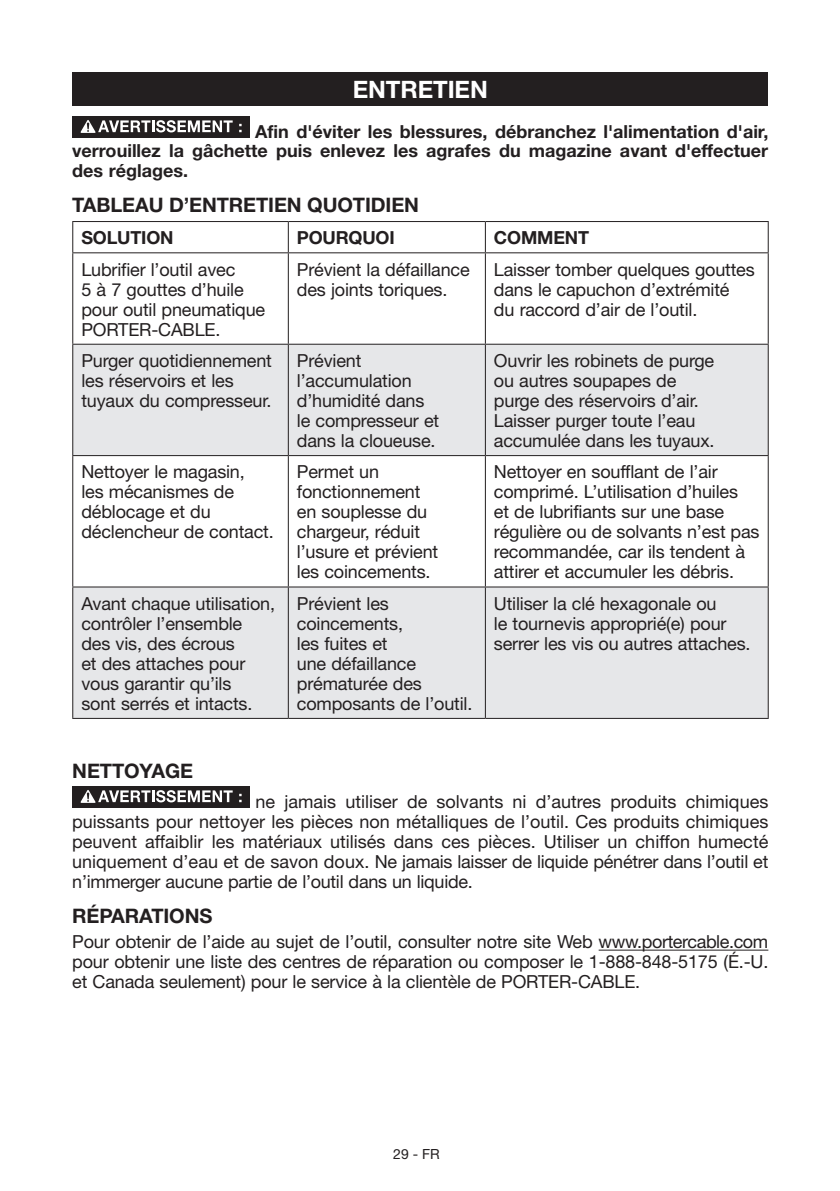
<style>
.page{position:relative;width:840px;height:1191px;background:#fff}
.page>*{position:absolute;margin:0;border:0;box-sizing:border-box;transform-origin:0 0}
.t1{font:700 24px "Helvetica Neue";letter-spacing:-.005em;color:#fff}
.t2{font:700 20px "Helvetica Neue";letter-spacing:-.005em;color:#231f20}
.t3{font:18px/20px "Helvetica Neue";letter-spacing:-.01em;color:#231f20}
.t4{font:700 18px/19.6px "Helvetica Neue";color:#231f20;text-align:justify}
.t5{font:14px "Helvetica Neue";color:#231f20}
</style>
<div class="page">
<hr style="left:598px;top:949px;width:170px;height:1px;background:#231f20">
<div style="left:72px;top:72px;width:695px;height:33px;background:#231f20"></div>
<div style="left:72px;top:116px;width:178px;height:22px;background:#231f20"></div>
<svg style="left:80px;top:120px;width:152px;height:13px"></svg>
<svg style="left:239px;top:124px;width:2px;height:8px"></svg>
<svg style="left:73px;top:345px;width:694px;height:373px;fill:#e6e7e9"></svg>
<hr style="left:72px;top:222px;width:1px;height:30px;background:#231f20">
<hr style="left:72px;top:221px;width:216px;height:1px;background:#231f20">
<hr style="left:72px;top:252px;width:216px;height:1px;background:#231f20">
<hr style="left:288px;top:222px;width:1px;height:30px;background:#231f20">
<hr style="left:288px;top:221px;width:197px;height:1px;background:#231f20">
<hr style="left:288px;top:252px;width:197px;height:1px;background:#231f20">
<hr style="left:484px;top:222px;width:1px;height:30px;background:#231f20">
<hr style="left:767px;top:222px;width:1px;height:30px;background:#231f20">
<hr style="left:485px;top:221px;width:283px;height:1px;background:#231f20">
<hr style="left:485px;top:252px;width:283px;height:1px;background:#231f20">
<hr style="left:72px;top:253px;width:1px;height:91px;background:#231f20">
<hr style="left:288px;top:253px;width:1px;height:91px;background:#231f20">
<hr style="left:484px;top:253px;width:1px;height:91px;background:#231f20">
<hr style="left:767px;top:253px;width:1px;height:91px;background:#231f20">
<hr style="left:72px;top:345px;width:1px;height:110px;background:#231f20">
<hr style="left:72px;top:344px;width:216px;height:1px;background:#231f20">
<hr style="left:288px;top:345px;width:1px;height:110px;background:#231f20">
<hr style="left:288px;top:344px;width:197px;height:1px;background:#231f20">
<hr style="left:484px;top:345px;width:1px;height:110px;background:#231f20">
<hr style="left:767px;top:345px;width:1px;height:110px;background:#231f20">
<hr style="left:485px;top:344px;width:283px;height:1px;background:#231f20">
<hr style="left:72px;top:456px;width:1px;height:130px;background:#231f20">
<hr style="left:72px;top:455px;width:216px;height:1px;background:#231f20">
<hr style="left:288px;top:456px;width:1px;height:130px;background:#231f20">
<hr style="left:288px;top:455px;width:197px;height:1px;background:#231f20">
<hr style="left:484px;top:456px;width:1px;height:130px;background:#231f20">
<hr style="left:767px;top:456px;width:1px;height:130px;background:#231f20">
<hr style="left:485px;top:455px;width:283px;height:1px;background:#231f20">
<hr style="left:72px;top:587px;width:1px;height:131px;background:#231f20">
<hr style="left:72px;top:586px;width:216px;height:1px;background:#231f20">
<hr style="left:72px;top:718px;width:216px;height:1px;background:#231f20">
<hr style="left:288px;top:587px;width:1px;height:131px;background:#231f20">
<hr style="left:288px;top:586px;width:197px;height:1px;background:#231f20">
<hr style="left:288px;top:718px;width:197px;height:1px;background:#231f20">
<hr style="left:484px;top:587px;width:1px;height:131px;background:#231f20">
<hr style="left:767px;top:587px;width:1px;height:131px;background:#231f20">
<hr style="left:485px;top:586px;width:283px;height:1px;background:#231f20">
<hr style="left:485px;top:718px;width:283px;height:1px;background:#231f20">
<div style="left:72px;top:786px;width:178px;height:22px;background:#231f20"></div>
<svg style="left:80px;top:790px;width:152px;height:13px"></svg>
<svg style="left:239px;top:794px;width:2px;height:8px"></svg>
<h1 class="t1" style="left:352px;top:75px;width:118px">ENTRETIEN</h1>
<p class="t4" style="left:72px;top:121px;width:697px;text-indent:183px">Afin d'éviter les blessures, débranchez l'alimentation d'air, verrouillez la gâchette puis enlevez les agrafes du magazine avant d'effectuer des réglages.</p>
<p class="t2" style="left:72px;top:193px;width:76px">Tab leaud</p>
<p class="t2" style="left:184px;top:193px;width:151px">’entreti en quotidi</p>
<p class="t2" style="left:391px;top:193px;width:29px">en</p>
<p class="t4" style="left:81px;top:228px;width:48px">Solutio</p>
<p class="t4" style="left:160px;top:228px;width:15px">n</p>
<p class="t4" style="left:297px;top:228px;width:14px">Pour</p>
<p class="t4" style="left:348px;top:228px;width:25px">quoi</p>
<p class="t4" style="left:493px;top:228px;width:29px">Comm</p>
<p class="t4" style="left:553px;top:228px;width:32px">ent</p>
<p class="t3" style="left:81px;top:259px;width:185px">Lubrifier l’outil avec<br>5 à 7 gouttes d’huile pour outil pneumatique<br>PORTER-CABLE.</p>
<p class="t3" style="left:297px;top:259px;width:174px">Prévient la défaillance des joints toriques.</p>
<p class="t3" style="left:493px;top:259px;width:262px">Laisser tomber quelques gouttes dans le capuchon d’extrémité<br>du raccord d’air de l’outil.</p>
<p class="t3" style="left:81px;top:350px;width:192px">Purger quotidiennement les réservoirs et les tuyaux du compresseur.</p>
<p class="t3" style="left:297px;top:350px;width:144px">Prévient l’accumulation d’humidité dans le compresseur et dans la cloueuse.</p>
<p class="t3" style="left:493px;top:350px;width:222px">Ouvrir les robinets de purge ou autres soupapes de purge des réservoirs d’air.<br>Laisser purger toute l’eau accumulée dans les tuyaux.</p>
<p class="t3" style="left:81px;top:462px;width:194px">Nettoyer le magasin,<br>les mécanismes de déblocage et du déclencheur de contact.</p>
<p class="t3" style="left:297px;top:462px;width:143px">Permet un fonctionnement en souplesse du chargeur, réduit l’usure et prévient les coincements.</p>
<p class="t3" style="left:493px;top:462px;width:267px">Nettoyer en soufflant de l’air comprimé. L’utilisation d’huiles<br>et de lubrifiants sur une base régulière ou de solvants n’est pas recommandée, car ils tendent à attirer et accumuler les débris.</p>
<p class="t3" style="left:81px;top:593px;width:195px">Avant chaque utilisation, contrôler l’ensemble des vis, des écrous<br>et des attaches pour vous garantir qu’ils<br>sont serrés et intacts.</p>
<p class="t3" style="left:297px;top:593px;width:177px">Prévient les coincements,<br>les fuites et<br>une défaillance prématurée des composants de l’outil.</p>
<p class="t3" style="left:493px;top:593px;width:258px">Utiliser la clé hexagonale ou<br>le tournevis approprié(e) pour serrer les vis ou autres attaches.</p>
<p class="t2" style="left:72px;top:758px;width:42px">N etto</p>
<p class="t2" style="left:139px;top:758px;width:55px">yag e</p>
<p class="t3" style="left:72px;top:791px;width:697px;text-align:justify;text-indent:183px">ne jamais utiliser de solvants ni d’autres produits chimiques puissants pour nettoyer les pièces non métalliques de l’outil. Ces produits chimiques peuvent affaiblir les matériaux utilisés dans ces pièces. Utiliser un chiffon humecté uniquement d’eau et de savon doux. Ne jamais laisser de liquide pénétrer dans l’outil et n’immerger aucune partie de l’outil dans un liquide.</p>
<p class="t2" style="left:72px;top:903px;width:142px">RÉPARATIONS</p>
<p class="t3" style="left:72px;top:931px;width:697px;text-align:justify">Pour obtenir de l’aide au sujet de l’outil, consulter notre site Web www.portercable.com pour obtenir une liste des centres de réparation ou composer le 1-888-848-5175 (É.-U. et Canada seulement) pour le service à la clientèle de PORTER-CABLE.</p>
<p class="t5" style="left:393px;top:1145px;width:48px">29 - FR</p>
</div>
